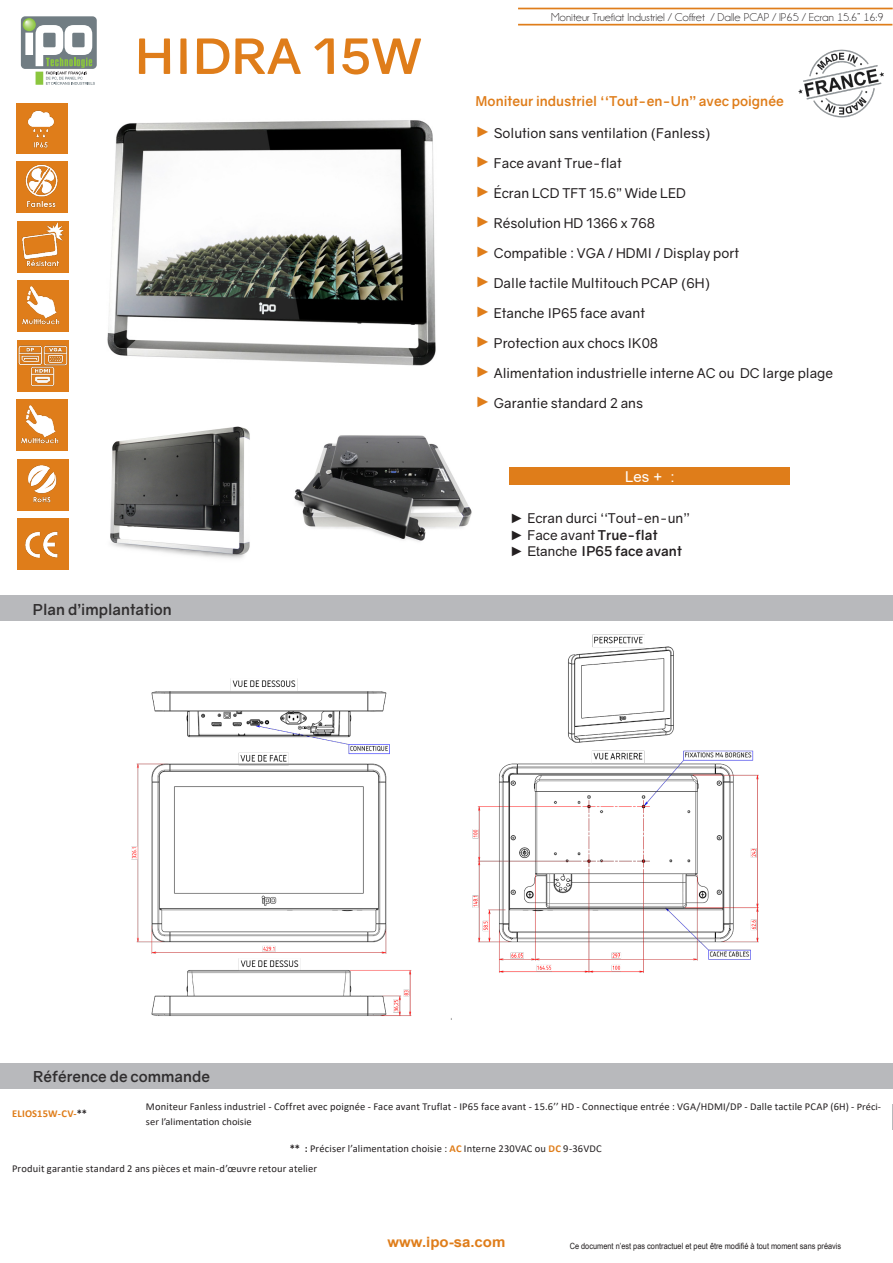
<style>
.page{position:relative;width:893px;height:1263px;background:#fff}
.page>*{position:absolute;margin:0;border:0;box-sizing:border-box;transform-origin:0 0}
.表格{font:700 48.45px "Gravity";color:#df7d1a;scale:1.05 1}
.t1{font:700 15px "Gravity";color:#312f30}
.t2{font:15px "Arial";color:#fff}
.t3{font:700 14.25px "Arial";color:#df7d1a;scale:1.05 1}
.表格-2{font:13.5px "Gravity";color:#231f20}
.表格-3{font:700 13.5px "Gravity";color:#df7d1a}
.t4{font:700 13.5px "Gravity";color:#231f20}
.表格-4{font:11.4px "Champagne&Limousines";color:#231f20;scale:1.05 1}
.t5{font:10.5px "Calibri";letter-spacing:.015em;color:#231f20}
.t6{font:700 10.5px "Calibri";letter-spacing:.015em;color:#df7d1a}
.t7{font:10.05px "Calibri";color:#231f20;scale:1.05 1}
.表格-5{font:8.55px "Arial Narrow";color:#231f20;scale:1.05 1}
.s1{font-family:"Arial";font-size:15px;color:#df7d1a}
.s2{font-family:"Arial"}
.s3{font-weight:700}
.s4{font-family:"Arial";font-weight:400}
.s5{font-size:10.05px}
.s6{font-weight:700;color:#df7d1a}
.s7{color:#231f20}
</style>
<div class="page">
<div style="left:0;top:1063px;width:892px;height:26px;background:#b8b9bc"></div>
<div style="left:0;top:595px;width:893px;height:26px;background:#b8b9bc"></div>
<svg style="left:892px;top:1104px;width:1px;height:26px"></svg>
<img style="left:131px;top:634px;width:628px;height:386px">
<hr style="left:518px;top:24px;width:374px;height:2px;background:#df7d1a">
<hr style="left:518px;top:8px;width:375px;height:1px;background:#df7d1a">
<img style="left:294px;top:435px;width:178px;height:107px">
<img style="left:110px;top:426px;width:140px;height:133px">
<img style="left:107px;top:120px;width:329px;height:246px">
<div style="left:510px;top:468px;width:280px;height:17px;background:#df7d1a"></div>
<img style="left:799px;top:49px;width:85px;height:69px">
<div style="left:21px;top:16px;width:76px;height:53px;background:#717d83;border-radius:4px"></div>
<svg style="left:23px;top:18px;width:72px;height:67px"></svg>
<img style="left:17px;top:221px;width:51px;height:51px">
<img style="left:17px;top:281px;width:51px;height:51px">
<img style="left:17px;top:340px;width:51px;height:51px">
<img style="left:16px;top:400px;width:51px;height:51px">
<img style="left:17px;top:519px;width:51px;height:51px">
<div style="left:16px;top:103px;width:51px;height:50px;background:#df7d1a"></div>
<img style="left:27px;top:110px;width:28px;height:38px">
<img style="left:16px;top:162px;width:51px;height:51px">
<img style="left:17px;top:459px;width:51px;height:51px">
<p class="表格" style="left:135px;top:26px;width:275px">HIDRA 15W</p>
<p class="t1" style="left:33px;top:600px;width:141px">Plan d’implantation</p>
<p class="表格-4" style="left:551px;top:12px;width:318px">Moniteur Trueflat Industriel / Coffret / Dalle PCAP / IP65 / Ecran 15.6’’ 16:9</p>
<p class="表格-3" style="left:476px;top:93px;width:310px">Moniteur industriel ‘‘Tout-en-Un’’ avec poignée</p>
<p class="表格-2" style="left:476px;top:125px;width:237px"><span class="s1">►</span> Solution sans ventilation (Fanless)</p>
<p class="表格-2" style="left:476px;top:155px;width:148px"><span class="s1">►</span> Face avant True-flat</p>
<p class="表格-2" style="left:476px;top:185px;width:212px"><span class="s1">►</span> Écran LCD TFT 15.6” Wide LED</p>
<p class="表格-2" style="left:476px;top:215px;width:181px"><span class="s1">►</span> Résolution HD 1366 x 768</p>
<p class="表格-2" style="left:476px;top:245px;width:265px"><span class="s1">►</span> Compatible : VGA / HDMI / Display port</p>
<p class="表格-2" style="left:476px;top:275px;width:236px"><span class="s1">►</span> Dalle tactile Multitouch PCAP (6H)</p>
<p class="表格-2" style="left:476px;top:305px;width:171px"><span class="s1">►</span> Etanche IP65 face avant</p>
<p class="表格-2" style="left:476px;top:335px;width:184px"><span class="s1">►</span> Protection aux chocs IK08</p>
<p class="表格-2" style="left:476px;top:365px;width:359px"><span class="s1">►</span> Alimentation industrielle interne AC ou DC large plage</p>
<p class="表格-2" style="left:476px;top:395px;width:169px"><span class="s1">►</span> Garantie standard 2 ans</p>
<p class="t2" style="left:625px;top:466px;width:51px">Les + :</p>
<p class="表格-2" style="left:510px;top:510px;width:181px"><span class="s2">►</span> Ecran durci ‘‘Tout-en-un’’</p>
<p class="表格-2" style="left:510px;top:526px;width:149px"><span class="s2">►</span> Face avant <span class="s3">True-flat</span></p>
<p class="t4" style="left:510px;top:542px;width:173px"><span class="s4">► Etanche</span> IP65 face avant</p>
<p class="t1" style="left:33px;top:1067px;width:178px">Référence de commande</p>
<p class="t5" style="left:146px;top:1099px;width:737px">Moniteur Fanless industriel - Coffret avec poignée - Face avant Truflat - IP65 face avant - 15.6’’ HD - Connectique entrée : VGA/HDMI/DP - Dalle tactile PCAP (6H) - <span class="s5">Préci-</span></p>
<p class="t7" style="left:146px;top:1114px;width:102px">ser l’alimentation choisie</p>
<p class="t5" style="left:290px;top:1141px;width:314px"><span class="s3">** :</span> Préciser l’alimentation choisie : <span class="s6">AC</span> Interne 230VAC ou <span class="s6">DC</span> 9-36VDC</p>
<p class="t5" style="left:12px;top:1161px;width:307px">Produit garantie standard 2 ans pièces et main-d’œuvre retour atelier</p>
<p class="t6" style="left:12px;top:1106px;width:77px">ELIOS15W-CV-<span class="s7">**</span></p>
<p class="t3" style="left:388px;top:1232px;width:114px">www.ipo-sa.com</p>
<p class="表格-5" style="left:570px;top:1239px;width:260px">Ce document n’est pas contractuel et peut être modifié à tout moment sans préavis</p>
</div>
